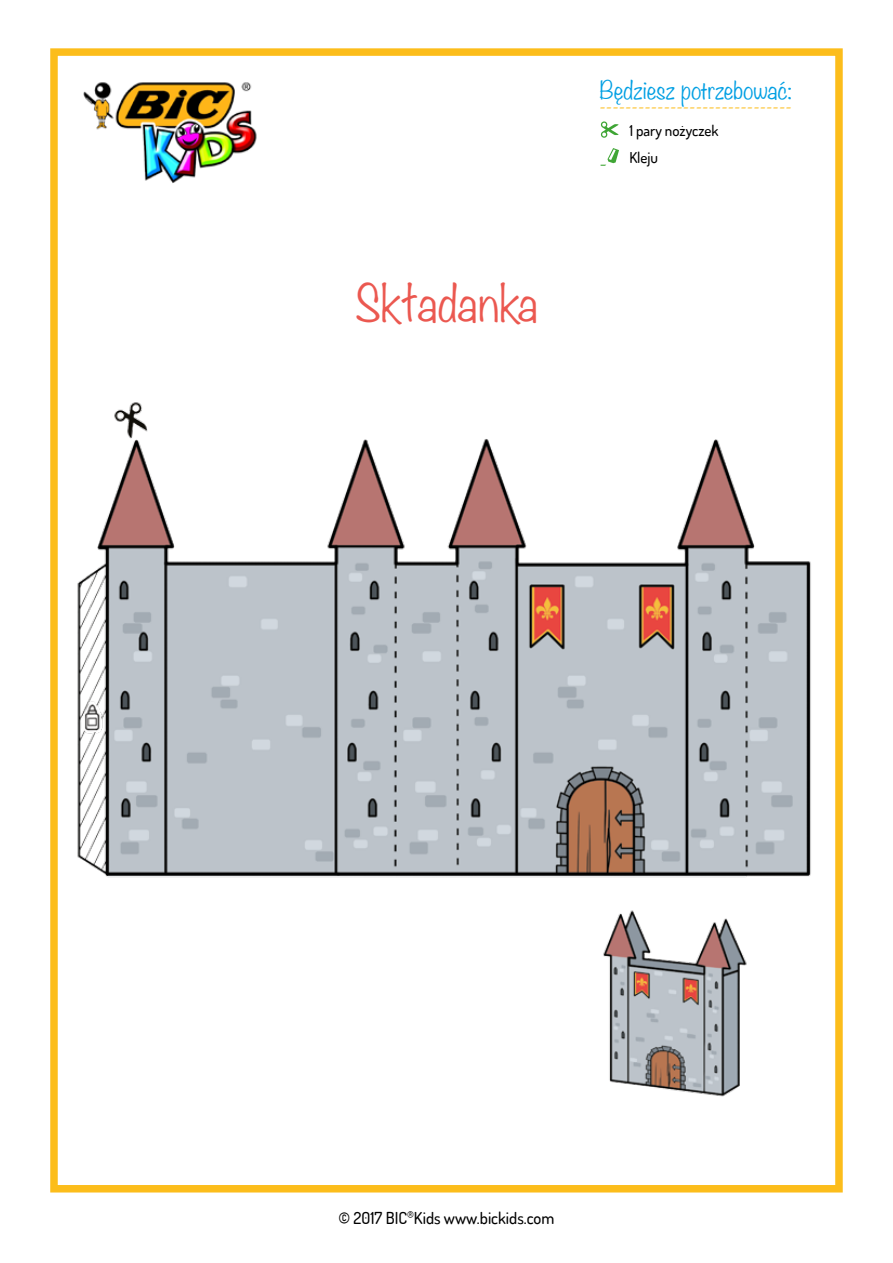
<style>
.page{position:relative;width:893px;height:1263px;background:#fff}
.page>*{position:absolute;margin:0;border:0;box-sizing:border-box;transform-origin:0 0}
.t1{font:300 45px "Noteworthy";color:#eb5850}
.t2{font:300 22.5px "Noteworthy";color:#009fe3}
.t3{font:18px "Minion Pro";color:#fcbd1b}
.t4{font:500 16.5px "Dosis";color:#000}
.t5{font:500 15px/27px "Dosis";color:#000}
</style>
<div class="page">
<div style="left:50px;top:48px;width:793px;height:1144px;border:8px solid #fcbd1b"></div>
<img style="left:83px;top:82px;width:174px;height:101px">
<svg style="left:600px;top:121px;width:19px;height:17px"></svg>
<svg style="left:601px;top:148px;width:18px;height:18px"></svg>
<img style="left:77px;top:402px;width:734px;height:695px">
<h1 class="t1" style="left:355px;top:263px;width:183px">Składanka</h1>
<p class="t2" style="left:600px;top:70px;width:194px">Będziesz potrzebować:</p>
<p class="t3" style="left:600px;top:94px;width:194px">------------------------------</p>
<p class="t5" style="left:629px;top:116px;width:91px">1 pary nożyczek<br>Kleju</p>
<p class="t4" style="left:339px;top:1207px;width:217px">© 2017 BIC<sup>®</sup>Kids www.bickids.com</p>
</div>
